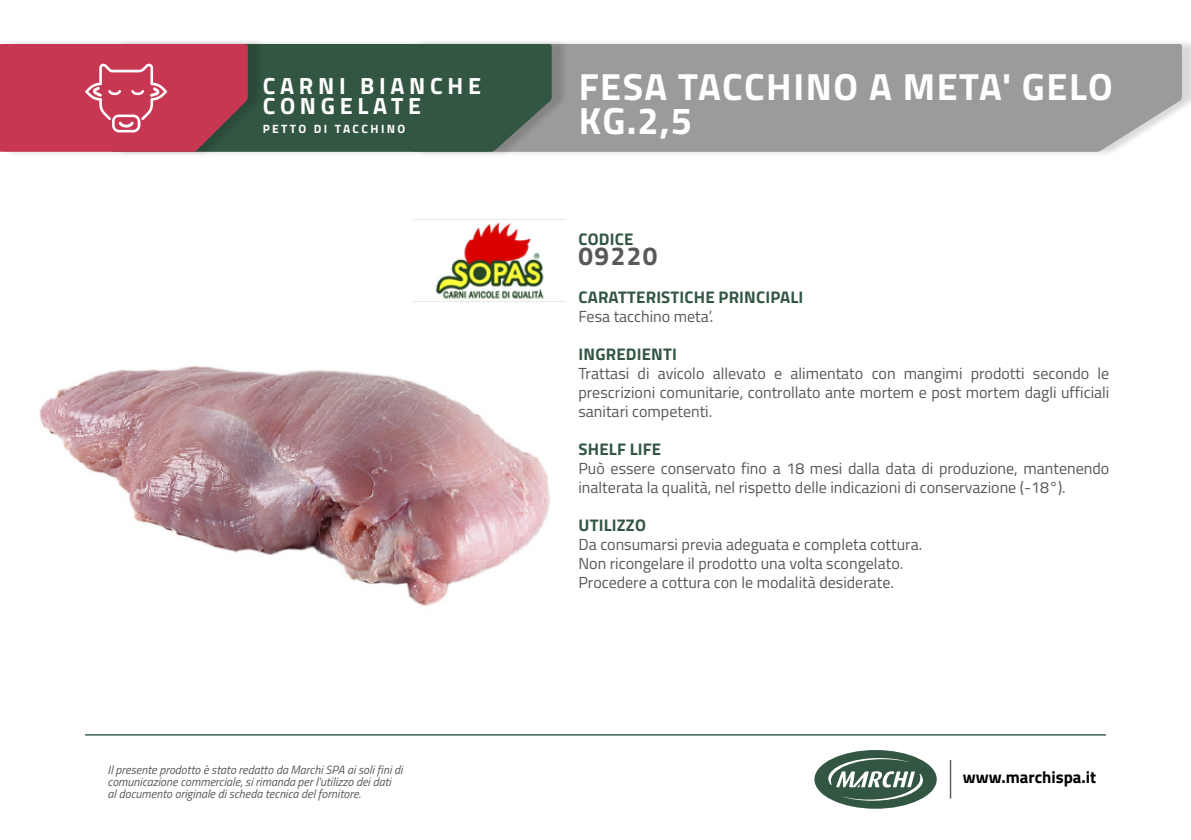
<style>
.page{position:relative;width:1191px;height:840px;background:#fff}
.page>*{position:absolute;margin:0;border:0;box-sizing:border-box;transform-origin:0 0}
.t1{font:700 37.8px/34.2px "Titillium Web";letter-spacing:.04em;color:#fff}
.t2{font:700 26px "Titillium Web";letter-spacing:.06em;color:#585857}
.t3{font:700 23.4px "Titillium Web";letter-spacing:.2em;color:#fff}
.t4{font:700 16.8px "Titillium Web";letter-spacing:.01em;color:#335643}
.t5{font:700 16.8px "Titillium Web";color:#000}
.t6{font:16px/19px "Titillium Web";color:#585857;text-align:justify}
.t7{font:italic 12px/12px "Titillium Web";color:#585857}
.t8{font:700 12px "Titillium Web";letter-spacing:.2em;color:#fff}
</style>
<div class="page">
<hr style="left:949px;top:759px;width:2px;height:39px;background:#585857">
<div style="left:814px;top:749px;width:122px;height:59px;background:#335643;border-radius:50%"></div>
<svg style="left:828px;top:757px;width:95px;height:43px"></svg>
<hr style="left:85px;top:733px;width:1021px;height:2px;background:#335643">
<div style="left:416px;top:39px;width:775px;height:118px;background:#000;opacity:.15"></div>
<div style="left:567px;top:44px;width:614px;height:108px;background:#9c9b9b"></div>
<div style="left:116px;top:39px;width:451px;height:118px;background:#000;opacity:.15"></div>
<div style="left:263px;top:44px;width:289px;height:108px;background:#335643"></div>
<div style="left:4px;top:38px;width:259px;height:119px;background:#000;opacity:.15"></div>
<svg style="left:0;top:44px;width:248px;height:108px;background:#c13f57"></svg>
<img style="left:39px;top:366px;width:511px;height:241px">
<img style="left:413px;top:219px;width:153px;height:83px">
<p class="t3" style="left:263px;top:68px;width:220px">CARNI BIANCHE</p>
<p class="t3" style="left:263px;top:88px;width:160px">CONGELATE</p>
<p class="t8" style="left:263px;top:120px;width:144px">PETTO DI TACCHINO</p>
<p class="t3" style="left:302px;top:85px;width:91px">CARNE</p>
<p class="t7" style="left:108px;top:762px;width:296px">Il presente prodotto è stato redatto da Marchi SPA ai soli fini di comunicazione commerciale, si rimanda per l'utilizzo dei dati<br>al documento originale di scheda tecnica del fornitore.</p>
<p class="t1" style="left:578px;top:68px;width:535px">FESA TACCHINO A META' GELO<br>KG.2,5</p>
<p class="t4" style="left:578px;top:226px;width:56px">CODICE</p>
<p class="t2" style="left:578px;top:236px;width:81px">09220</p>
<p class="t4" style="left:578px;top:284px;width:226px">CARATTERISTICHE PRINCIPALI</p>
<p class="t6" style="left:578px;top:306px;width:136px">Fesa tacchino meta’.</p>
<p class="t4" style="left:578px;top:341px;width:100px">INGREDIENTI</p>
<p class="t6" style="left:578px;top:363px;width:532px">Trattasi di avicolo allevato e alimentato con mangimi prodotti secondo le prescrizioni comunitarie, controllato ante mortem e post mortem dagli ufficiali sanitari competenti.</p>
<p class="t4" style="left:578px;top:436px;width:84px">SHELF LIFE</p>
<p class="t6" style="left:578px;top:458px;width:532px">Può essere conservato fino a 18 mesi dalla data di produzione, mantenendo inalterata la qualità, nel rispetto delle indicazioni di conservazione (-18°).</p>
<p class="t4" style="left:578px;top:512px;width:69px">UTILIZZO</p>
<p class="t6" style="left:578px;top:534px;width:345px">Da consumarsi previa adeguata e completa cottura.</p>
<p class="t6" style="left:578px;top:553px;width:326px">Non ricongelare il prodotto una volta scongelato.</p>
<p class="t6" style="left:578px;top:572px;width:317px">Procedere a cottura con le modalità desiderate.</p>
<p class="t5" style="left:963px;top:764px;width:135px">www.marchispa.it</p>
</div>
